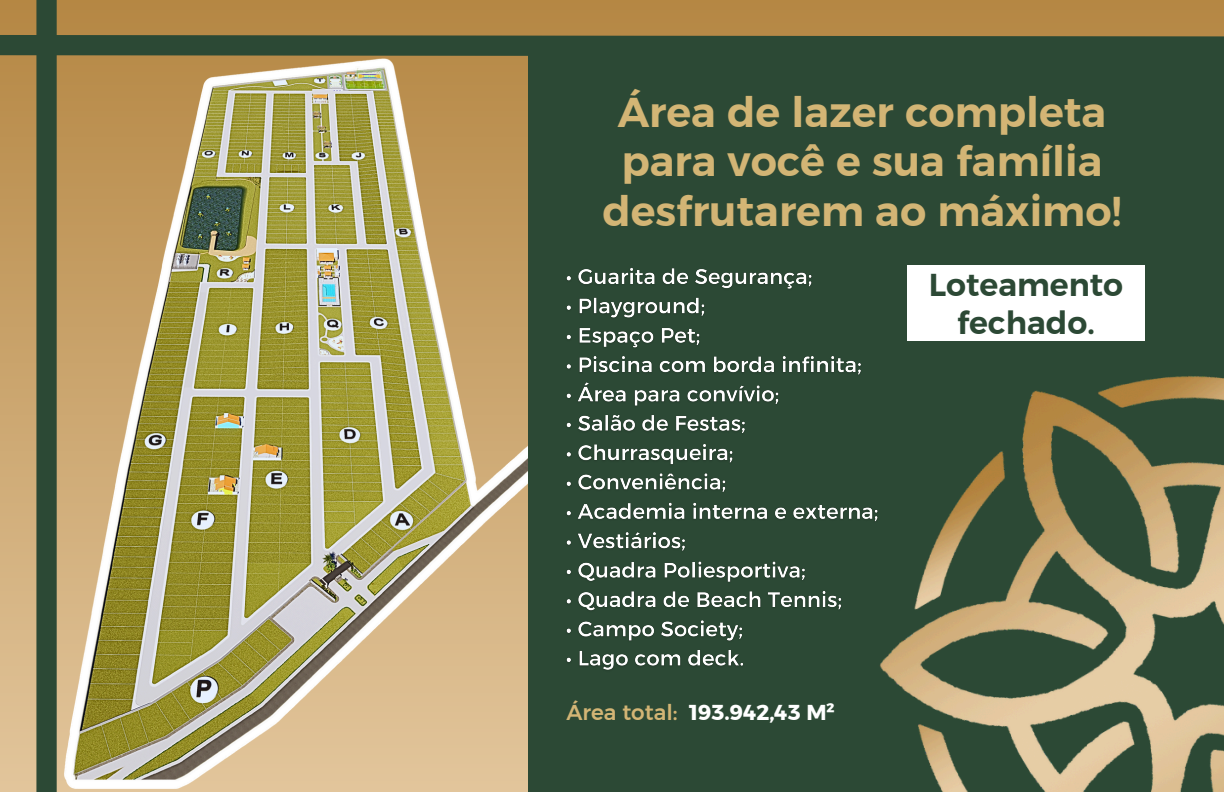
<style>
.page{position:relative;width:1224px;height:792px;background:#fff}
.page>*{position:absolute;margin:0;border:0;box-sizing:border-box;transform-origin:0 0}
.t1{font:700 41.5px/49.5px "Kief Montaser Semi";color:#d3b575;text-align:center}
.t2{font:700 31.5px/37.6px "Kief Montaser Semi";color:#2c4935;text-align:center}
.t3{font:21.5px "Kief Montaser Bold";color:#fff}
.t4{font:21.5px "Kief Montaser Medium";color:#d3b575}
</style>
<div class="page">
<div style="left:0;top:0;width:1224px;height:792px;background:linear-gradient(to bottom,#b58743,#e2c59b)"></div>
<svg style="left:0;top:25px;width:348px;height:42px;background:#6d673d"></svg>
<div style="left:36px;top:0;width:21px;height:792px;background:#2c4935"></div>
<img style="left:56px;top:47px;width:292px;height:745px">
<img style="left:348px;top:0;width:876px;height:792px">
<div style="left:595px;top:83px;width:534px;height:157px;background:#2c4935"></div>
<img style="left:564px;top:265px;width:317px;height:409px">
<div style="left:907px;top:265px;width:238px;height:76px;background:#fff"></div>
<p class="t1" style="left:602px;top:87px;width:521px">Área de lazer completa para você e sua família desfrutarem ao máximo!</p>
<h1 class="t2" style="left:929px;top:266px;width:196px">Loteamento fechado.</h1>
<h2 class="t4" style="left:566px;top:699px;width:113px">Área total:</h2>
<p class="t3" style="left:689px;top:699px;width:147px">193.942,43 M²</p>
</div>
